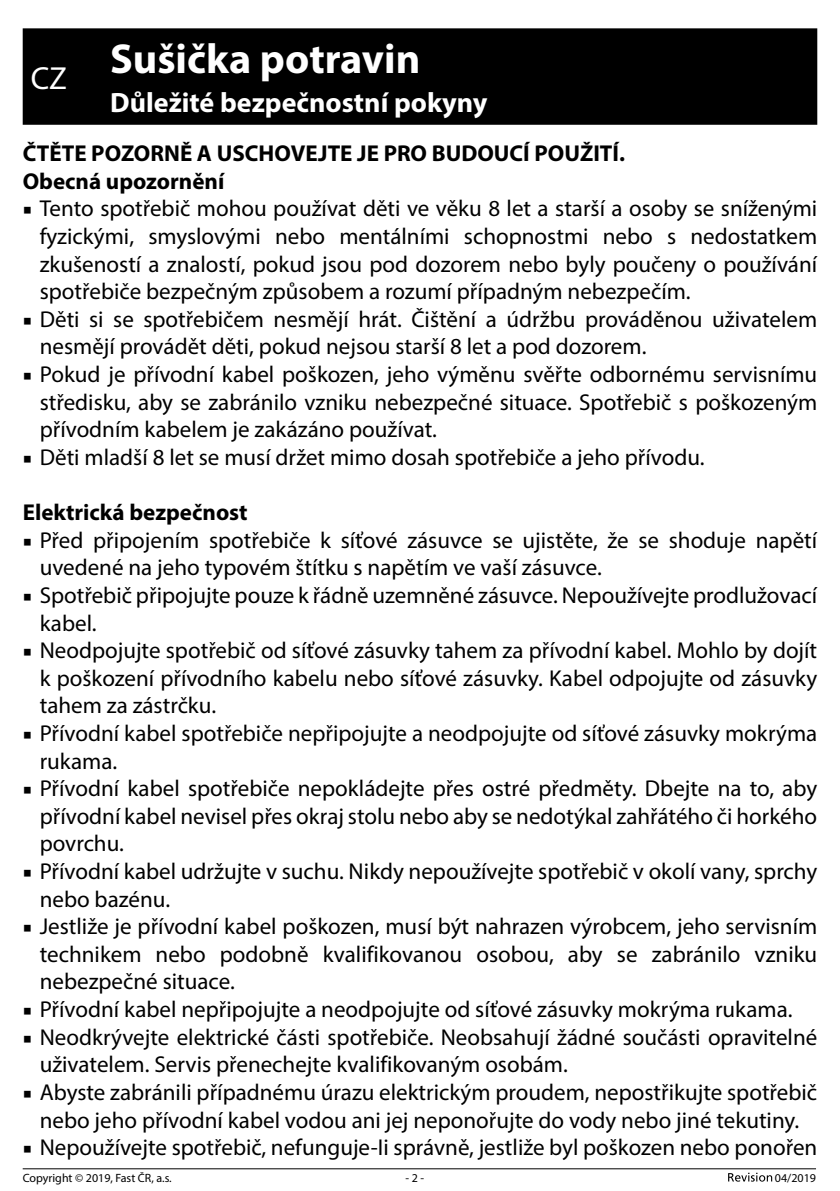
<style>
.page{position:relative;width:840px;height:1191px;background:#fff}
.page>*{position:absolute;margin:0;border:0;box-sizing:border-box;transform-origin:0 0}
.t1{font:700 42px "Myriad Pro";color:#fff}
.t2{font:700 28px "Myriad Pro";color:#fff}
.t3{font:23px/27.6px "Myriad Pro";color:#000}
.t4{font:700 23px/27.6px "Myriad Pro";color:#000}
.t5{font:12px "Myriad Pro";color:#000}
.s1{font-family:"Minion Pro"}
</style>
<div class="page">
<svg style="left:728px;top:1172px;width:43px;height:9px"></svg>
<hr style="left:23px;top:1168px;width:792px;height:1px;background:#000">
<div style="left:23px;top:28px;width:793px;height:97px;background:#000"></div>
<h1 class="t1" style="left:31px;top:31px;width:391px"><sub>CZ</sub> Sušička potravin</h1>
<p class="t2" style="left:110px;top:84px;width:378px">Důležité bezpečnostní pokyny</p>
<p class="t4" style="left:23px;top:139px;width:603px">ČTĚTE POZORNĚ A USCHOVEJTE JE PRO BUDOUCÍ POUŽITÍ.<br>Obecná upozornění</p>
<p class="t3" style="left:40px;top:194px;width:778px;text-align:justify;text-indent:-17px"><span class="s1">■</span> Tento spotřebič mohou používat děti ve věku 8 let a starší a osoby se sníženými fyzickými, smyslovými nebo mentálními schopnostmi nebo s nedostatkem zkušeností a znalostí, pokud jsou pod dozorem nebo byly poučeny o používání spotřebiče bezpečným způsobem a rozumí případným nebezpečím.</p>
<p class="t3" style="left:40px;top:305px;width:778px;text-indent:-17px"><span class="s1">■</span> Děti si se spotřebičem nesmějí hrát. Čištění a údržbu prováděnou uživatelem nesmějí provádět děti, pokud nejsou starší 8 let a pod dozorem.</p>
<p class="t3" style="left:40px;top:360px;width:778px;text-align:justify;text-indent:-17px"><span class="s1">■</span> Pokud je přívodní kabel poškozen, jeho výměnu svěřte odbornému servisnímu středisku, aby se zabránilo vzniku nebezpečné situace. Spotřebič s poškozeným přívodním kabelem je zakázáno používat.</p>
<p class="t3" style="left:23px;top:443px;width:683px"><span class="s1">■</span> Děti mladší 8 let se musí držet mimo dosah spotřebiče a jeho přívodu.</p>
<p class="t4" style="left:23px;top:498px;width:226px">Elektrická bezpečnost</p>
<p class="t3" style="left:40px;top:526px;width:778px;text-indent:-17px"><span class="s1">■</span> Před připojením spotřebiče k síťové zásuvce se ujistěte, že se shoduje napětí uvedené na jeho typovém štítku s napětím ve vaší zásuvce.</p>
<p class="t3" style="left:40px;top:581px;width:778px;text-indent:-17px"><span class="s1">■</span> Spotřebič připojujte pouze k řádně uzemněné zásuvce. Nepoužívejte prodlužovací kabel.</p>
<p class="t3" style="left:40px;top:636px;width:778px;text-align:justify;text-indent:-17px"><span class="s1">■</span> Neodpojujte spotřebič od síťové zásuvky tahem za přívodní kabel. Mohlo by dojít k poškození přívodního kabelu nebo síťové zásuvky. Kabel odpojujte od zásuvky tahem za zástrčku.</p>
<p class="t3" style="left:40px;top:719px;width:778px;text-indent:-17px"><span class="s1">■</span> Přívodní kabel spotřebiče nepřipojujte a neodpojujte od síťové zásuvky mokrýma rukama.</p>
<p class="t3" style="left:40px;top:774px;width:778px;text-align:justify;text-indent:-17px"><span class="s1">■</span> Přívodní kabel spotřebiče nepokládejte přes ostré předměty. Dbejte na to, aby přívodní kabel nevisel přes okraj stolu nebo aby se nedotýkal zahřátého či horkého povrchu.</p>
<p class="t3" style="left:40px;top:857px;width:778px;text-indent:-17px"><span class="s1">■</span> Přívodní kabel udržujte v suchu. Nikdy nepoužívejte spotřebič v okolí vany, sprchy nebo bazénu.</p>
<p class="t3" style="left:40px;top:912px;width:778px;text-align:justify;text-indent:-17px"><span class="s1">■</span> Jestliže je přívodní kabel poškozen, musí být nahrazen výrobcem, jeho servisním technikem nebo podobně kvalifikovanou osobou, aby se zabránilo vzniku nebezpečné situace.</p>
<p class="t3" style="left:23px;top:995px;width:771px"><span class="s1">■</span> Přívodní kabel nepřipojujte a neodpojujte od síťové zásuvky mokrýma rukama.</p>
<p class="t3" style="left:40px;top:1022px;width:778px;text-indent:-17px"><span class="s1">■</span> Neodkrývejte elektrické části spotřebiče. Neobsahují žádné součásti opravitelné uživatelem. Servis přenechejte kvalifikovaným osobám.</p>
<p class="t3" style="left:23px;top:1078px;width:795px;text-align:center"><span class="s1">■</span> Abyste zabránili případnému úrazu elektrickým proudem, nepostřikujte spotřebič nebo jeho přívodní kabel vodou ani jej neponořujte do vody nebo jiné tekutiny.</p>
<p class="t3" style="left:23px;top:1133px;width:795px"><span class="s1">■</span> Nepoužívejte spotřebič, nefunguje-Ii správně, jestliže byl poškozen nebo ponořen</p>
<p class="t5" style="left:23px;top:1170px;width:150px">Copyright © 2019, Fast ČR, a.s.</p>
<p class="t5" style="left:405px;top:1170px;width:20px">- 2 -</p>
<p class="t5" style="left:774px;top:1170px;width:43px">04/2019</p>
</div>
